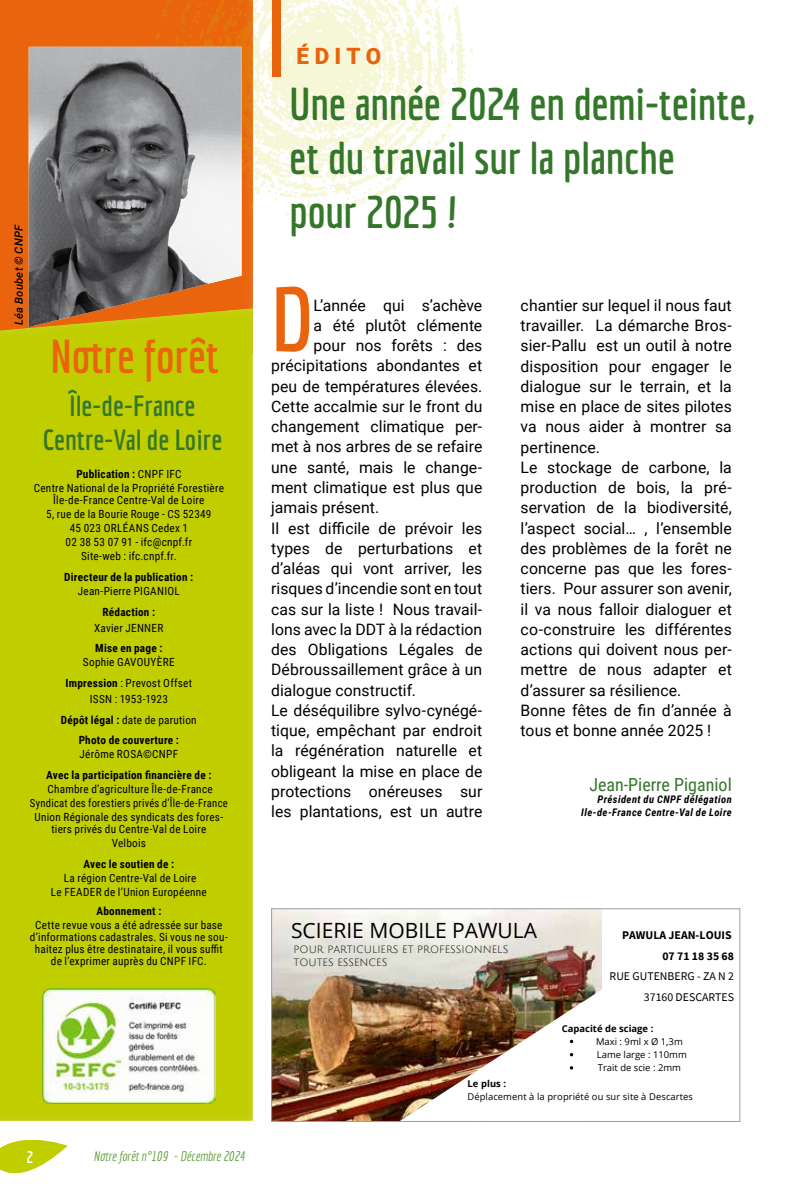
<style>
.page{position:relative;width:787px;height:1191px;background:#fff}
.page>*{position:absolute;margin:0;border:0;box-sizing:border-box;transform-origin:0 0}
.t1{font:700 46.5px "Economica";color:#ea640d}
.t2{font:700 45px/54px "Economica";letter-spacing:-.005em;color:#34762a}
.t3{font:700 28.5px/34.2px "Economica";color:#34762a;text-align:center}
.t4{font:900 22.5px "Roboto";letter-spacing:.23em;color:#ea640d}
.t5{font:21px "Open Sans";color:#000}
.t6{font:18px "Roboto Condensed";color:#34762a}
.t7{font:700 16.5px "Economica";color:#fff}
.t8{font:15.75px/20.2px "Roboto";letter-spacing:.005em;color:#000}
.t9{font:italic 13.5px "Economica";color:#5c9c35}
.t10{font:11.85px/20.5px "Source Sans Pro";color:#000;text-align:right}
.t11{font:700 11.85px/20.5px "Source Sans Pro";color:#000;text-align:right}
.t12{font:11.25px/14.1px "Roboto Condensed";letter-spacing:.02em;color:#000;text-align:center}
.t13{font:700 11.25px/20.5px "Roboto Condensed";letter-spacing:.02em;color:#000;text-align:center}
.t14{font:italic 500 11.25px "Roboto";letter-spacing:.02em;color:#000}
.t15{font:italic 700 10.5px/12.6px "Roboto Condensed";letter-spacing:.04em;color:#000;text-align:right}
.t16{font:10.35px/13.5px "Julius Sans One";color:#000}
.t17{font:9.45px/13.2px "Open Sans";letter-spacing:.01em;color:#000}
.t18{font:700 9.45px "Open Sans";color:#000}
.s1{font-weight:700}
.s2{font-weight:400}
</style>
<div class="page">
<div style="left:0;top:0;width:255px;height:355px;background:#ea640d"></div>
<img style="left:150px;top:0;width:323px;height:237px">
<div style="left:272px;top:0;width:8px;height:77px;background:#ea640d"></div>
<div style="left:0;top:302px;width:255px;height:819px;background:#c0ce00"></div>
<img style="left:42px;top:988px;width:173px;height:115px">
<img style="left:273px;top:910px;width:328px;height:209px">
<img style="left:399px;top:955px;width:203px;height:164px">
<svg style="left:570px;top:1039px;width:3px;height:4px"></svg>
<div style="left:271px;top:908px;width:469px;height:213px;border:1px solid #9c9e9f"></div>
<img style="left:29px;top:47px;width:212px;height:280px">
<svg style="left:0;top:1139px;width:67px;height:35px"></svg>
<h3 class="t4" style="left:296px;top:40px;width:86px">ÉDITO</h3>
<h2 class="t2" style="left:289px;top:77px;width:467px">Une année 2024 en demi-teinte, et du travail sur la planche<br>pour 2025 !</h2>
<p class="t14" style="left:11px;top:325px;width:102px;rotate:-90deg">Léa Boubet © CNPF</p>
<h1 class="t1" style="left:51px;top:330px;width:264px">Notre forêt <sup>D</sup></h1>
<p class="t8" style="left:520px;top:294px;width:213px">chantier sur lequel il nous faut travailler. La démarche Bros&shy;sier-Pallu est un outil à notre disposition pour engager le dialogue sur le terrain, et la mise en place de sites pilotes va nous aider à montrer sa pertinence.<br>Le stockage de carbone, la production de bois, la pré&shy;servation de la biodiversité, l’aspect social… , l’ensemble des problèmes de la forêt ne concerne pas que les fores&shy;tiers. Pour assurer son avenir, il va nous falloir dialoguer et co-construire les différentes actions qui doivent nous per&shy;mettre de nous adapter et d’assurer sa résilience.<br>Bonne fêtes de fin d’année à tous et bonne année 2025 !</p>
<p class="t8" style="left:313px;top:294px;width:170px">L’année qui s’achève</p>
<p class="t8" style="left:313px;top:314px;width:170px">a été plutôt clémente</p>
<p class="t8" style="left:313px;top:335px;width:170px">pour nos forêts : des</p>
<p class="t8" style="left:271px;top:355px;width:213px">précipitations abondantes et</p>
<p class="t8" style="left:271px;top:375px;width:213px">peu de températures élevées.</p>
<p class="t8" style="left:271px;top:395px;width:213px">Cette accalmie sur le front du</p>
<p class="t8" style="left:271px;top:416px;width:213px">changement climatique per-</p>
<p class="t8" style="left:271px;top:436px;width:213px">met à nos arbres de se refaire</p>
<p class="t8" style="left:271px;top:456px;width:213px">une santé, mais le change-</p>
<p class="t8" style="left:271px;top:476px;width:213px">ment climatique est plus que</p>
<p class="t8" style="left:271px;top:497px;width:110px">jamais présent.</p>
<p class="t8" style="left:271px;top:517px;width:213px">Il est difficile de prévoir les</p>
<p class="t8" style="left:271px;top:537px;width:213px">types de perturbations et</p>
<p class="t8" style="left:271px;top:558px;width:213px">d’aléas qui vont arriver, les</p>
<p class="t8" style="left:271px;top:578px;width:213px">risques d’incendie sont en tout</p>
<p class="t8" style="left:271px;top:598px;width:213px">cas sur la liste ! Nous travail-</p>
<p class="t8" style="left:271px;top:618px;width:213px">lons avec la DDT à la rédaction</p>
<p class="t8" style="left:271px;top:639px;width:213px">des Obligations Légales de</p>
<p class="t8" style="left:271px;top:659px;width:213px">Débroussaillement grâce à un</p>
<p class="t8" style="left:271px;top:679px;width:146px">dialogue constructif.</p>
<p class="t8" style="left:271px;top:699px;width:213px">Le déséquilibre sylvo-cynégé-</p>
<p class="t8" style="left:271px;top:720px;width:213px">tique, empêchant par endroit</p>
<p class="t8" style="left:271px;top:740px;width:213px">la régénération naturelle et</p>
<p class="t8" style="left:271px;top:760px;width:213px">obligeant la mise en place de</p>
<p class="t8" style="left:271px;top:780px;width:213px">protections onéreuses sur</p>
<p class="t8" style="left:271px;top:801px;width:213px">les plantations, est un autre</p>
<h3 class="t3" style="left:43px;top:388px;width:181px">Île-de-France<br>Centre-Val de Loire</h3>
<p class="t12" style="left:34px;top:466px;width:192px"><span class="s1">Publication :</span> CNPF IFC<br>Centre National de la Propriété Forestière</p>
<p class="t12" style="left:46px;top:492px;width:167px">Île-de-France Centre-Val de Loire<br>5, rue de la Bourie Rouge - CS 52349<br>45 023 ORLÉANS Cedex 1<br>02 38 53 07 91 - ifc@cnpf.fr<br>Site-web : ifc.cnpf.fr.</p>
<p class="t13" style="left:64px;top:566px;width:131px">Directeur de la publication :</p>
<p class="t12" style="left:78px;top:583px;width:103px">Jean-Pierre PIGANIOL</p>
<p class="t13" style="left:103px;top:601px;width:54px">Rédaction :</p>
<p class="t12" style="left:94px;top:620px;width:71px">Xavier JENNER</p>
<p class="t13" style="left:95px;top:637px;width:69px">Mise en page :</p>
<p class="t12" style="left:65px;top:652px;width:128px;line-height:20.5px">Sophie GAVOUYÈRE<br><span class="s1">Impression</span> : Prevost Offset</p>
<p class="t13" style="left:61px;top:688px;width:137px"><span class="s2">ISSN : 1953-1923<br></span>Dépôt légal : <span class="s2">date de parution<br></span>Photo de couverture :</p>
<p class="t12" style="left:80px;top:747px;width:100px">Jérôme ROSA©CNPF</p>
<p class="t13" style="left:46px;top:764px;width:167px">Avec la participation financière de :</p>
<p class="t12" style="left:30px;top:781px;width:199px">Chambre d’agriculture Île-de-France<br>Syndicat des forestiers privés d’Île-de-France<br>Union Régionale des syndicats des fores-</p>
<p class="t12" style="left:51px;top:821px;width:156px">tiers privés du Centre-Val de Loire<br>Velbois</p>
<p class="t13" style="left:84px;top:853px;width:92px">Avec le soutien de :</p>
<p class="t12" style="left:51px;top:870px;width:157px">La région Centre-Val de Loire<br>Le FEADER de l’Union Européenne</p>
<p class="t13" style="left:96px;top:900px;width:67px">Abonnement :</p>
<p class="t12" style="left:30px;top:918px;width:199px;line-height:12px">Cette revue vous a été adressée sur base d’informations cadastrales. Si vous ne sou&shy;haitez plus être destinataire, il vous suffit de l’exprimer auprès du CNPF IFC.</p>
<p class="t6" style="left:589px;top:771px;width:144px">Jean-Pierre Piganiol</p>
<p class="t15" style="left:581px;top:793px;width:152px">Président du CNPF délégation<br>Ile-de-France Centre-Val de Loire</p>
<h3 class="t5" style="left:291px;top:916px;width:247px">SCIERIE MOBILE PAWULA</h3>
<p class="t11" style="left:622px;top:924px;width:113px">PAWULA JEAN-LOUIS<br>07 71 18 35 68</p>
<p class="t10" style="left:609px;top:965px;width:126px">RUE GUTENBERG - ZA N 2<br>37160 DESCARTES</p>
<p class="t17" style="left:596px;top:1034px;width:92px">Maxi : 9ml x Ø 1,3m<br>Lame large : 110mm<br>Trait de scie : 2mm</p>
<p class="t16" style="left:293px;top:942px;width:216px">POUR PARTICULIERS ET PROFESSIONNELS<br>TOUTES ESSENCES</p>
<p class="t18" style="left:562px;top:1021px;width:93px">Capacité de sciage :</p>
<p class="t7" style="left:26px;top:1147px;width:8px">2</p>
<p class="t9" style="left:94px;top:1148px;width:153px">Notre forêt n°109 - Décembre 2024</p>
<p class="t18" style="left:467px;top:1077px;width:40px">Le plus :</p>
<p class="t17" style="left:467px;top:1089px;width:227px">Déplacement à la propriété ou sur site à Descartes</p>
</div>
